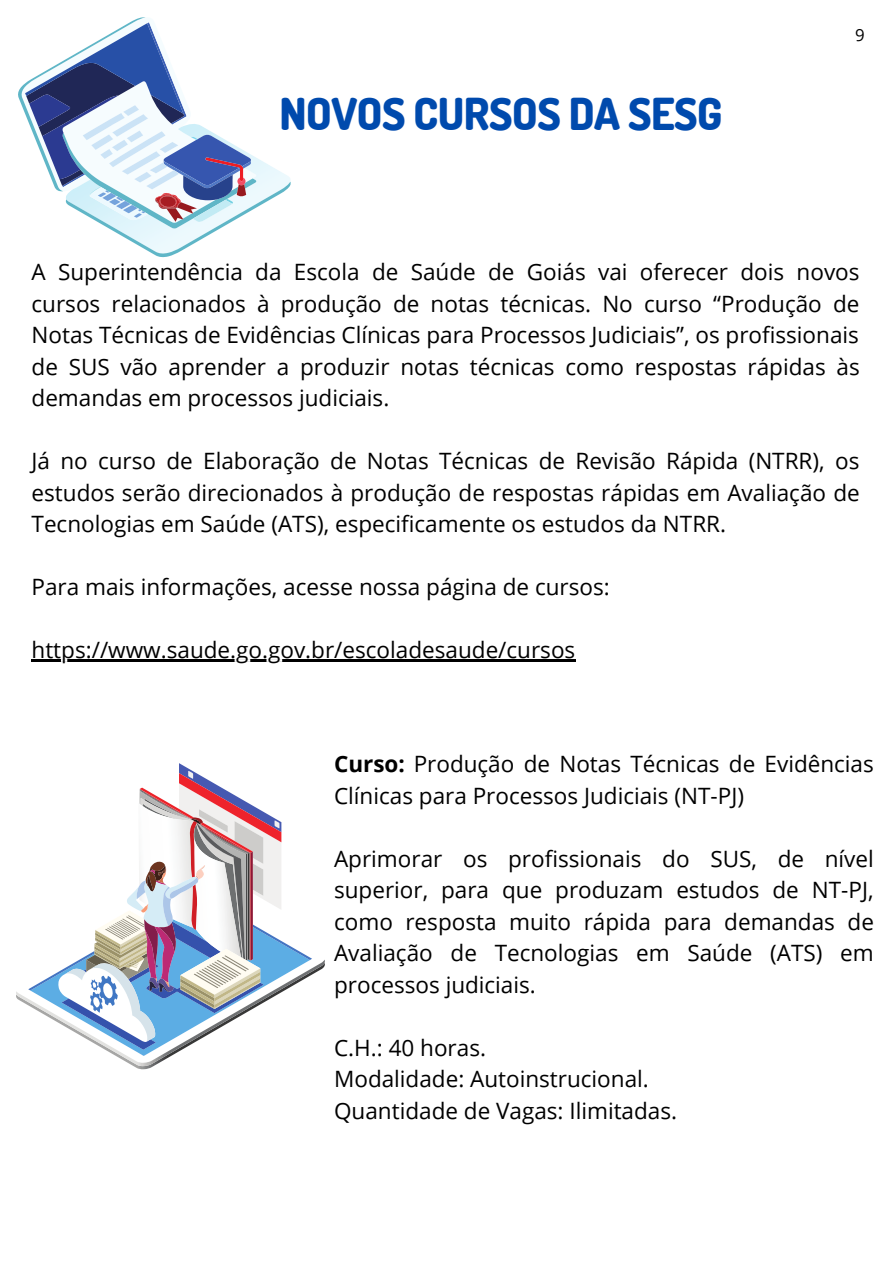
<style>
.page{position:relative;width:893px;height:1263px;background:#fff}
.page>*{position:absolute;margin:0;border:0;box-sizing:border-box;transform-origin:0 0}
.t1{font:800 43.95px "Dosis";letter-spacing:-.01em;color:#004aad}
.t2{font:22.5px/31.5px "Open Sans";color:#000;text-align:justify}
.t3{font:16.8px "Open Sans";color:#000}
.s1{font-weight:700}
</style>
<div class="page">
<svg style="left:20px;top:17px;width:271px;height:237px"></svg>
<svg style="left:16px;top:763px;width:309px;height:306px"></svg>
<hr style="left:32px;top:659px;width:544px;height:3px;background:#000">
<p class="t1" style="left:279px;top:85px;width:444px">NOVOS CURSOS DA SESG</p>
<p class="t3" style="left:855px;top:23px;width:11px">9</p>
<p class="t2" style="left:32px;top:255px;width:829px">A Superintendência da Escola de Saúde de Goiás vai oferecer dois novos cursos relacionados à produção de notas técnicas. No curso “Produção de Notas Técnicas de Evidências Clínicas para Processos Judiciais”, os profissionais de SUS vão aprender a produzir notas técnicas como respostas rápidas às demandas em processos judiciais.</p>
<p class="t2" style="left:32px;top:445px;width:829px">Já no curso de Elaboração de Notas Técnicas de Revisão Rápida (NTRR), os estudos serão direcionados à produção de respostas rápidas em Avaliação de Tecnologias em Saúde (ATS), especificamente os estudos da NTRR.</p>
<p class="t2" style="left:32px;top:571px;width:580px">Para mais informações, acesse nossa página de cursos:</p>
<p class="t2" style="left:32px;top:634px;width:545px">https://www.saude.go.gov.br/escoladesaude/cursos</p>
<p class="t2" style="left:334px;top:747px;width:541px"><span class="s1">Curso:</span> Produção de Notas Técnicas de Evidências<br>Clínicas para Processos Judiciais (NT-PJ)</p>
<p class="t2" style="left:334px;top:842px;width:541px">Aprimorar os profissionais do SUS, de nível superior, para que produzam estudos de NT-PJ, como resposta muito rápida para demandas de Avaliação de Tecnologias em Saúde (ATS) em processos judiciais.</p>
<p class="t2" style="left:334px;top:1031px;width:153px">C.H.: 40 horas.</p>
<p class="t2" style="left:334px;top:1063px;width:316px">Modalidade: Autoinstrucional.</p>
<p class="t2" style="left:334px;top:1094px;width:344px">Quantidade de Vagas: Ilimitadas.</p>
</div>
